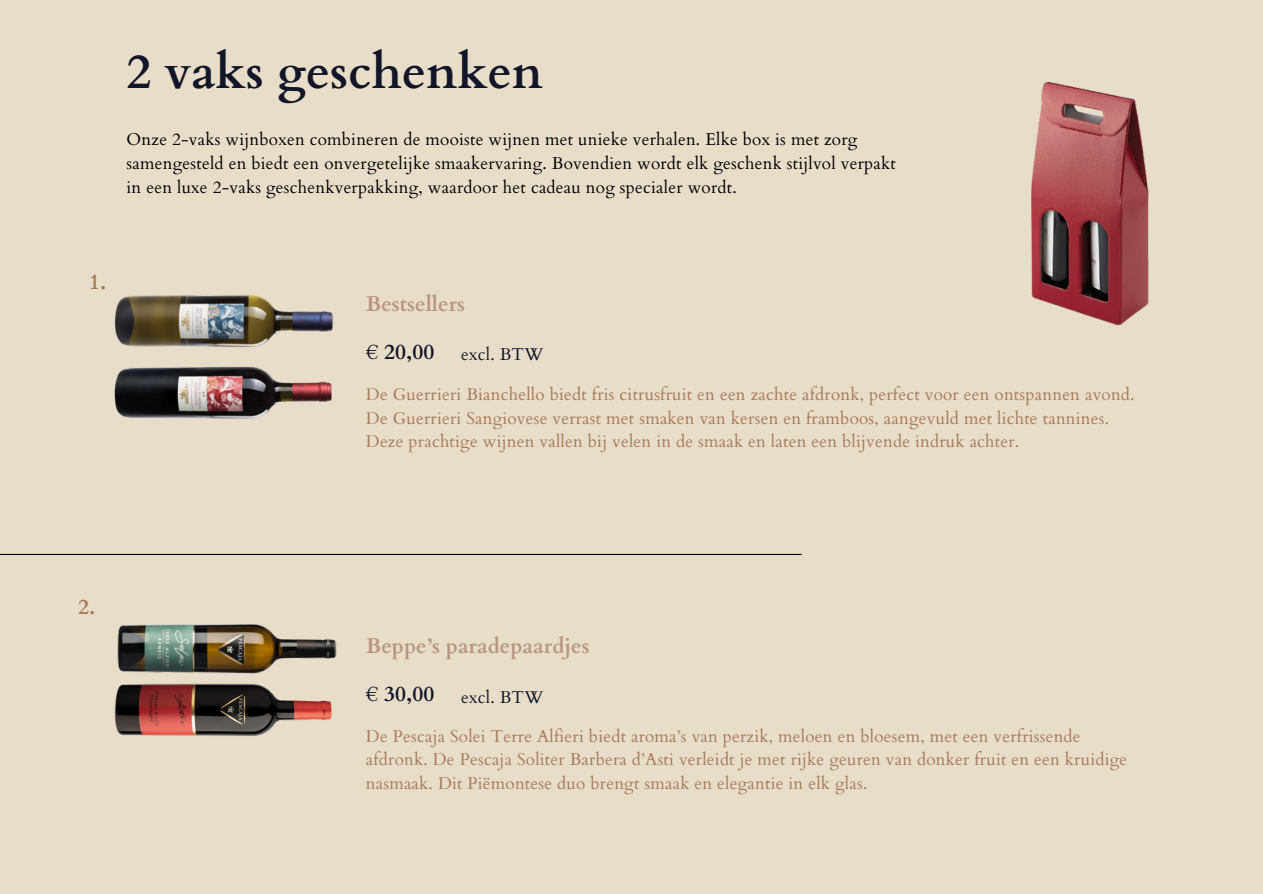
<style>
.page{position:relative;width:1263px;height:894px;background:#fff}
.page>*{position:absolute;margin:0;border:0;box-sizing:border-box;transform-origin:0 0}
.t1{font:700 48.6px "Cardo";color:#121629}
.t2{font:700 21.3px "Cardo";color:#b89680}
.t3{font:700 21.3px "Cardo";color:#121629}
.t4{font:700 21.3px "Cardo";color:#a67b5b}
.t5{font:17.1px/23.7px "Cardo";letter-spacing:.015em;color:#a67b5b}
.t6{font:17.1px/23.7px "Cardo";letter-spacing:.015em;color:#000}
.t7{font:17.1px "Cardo";letter-spacing:.015em;color:#121629}
</style>
<div class="page">
<div style="left:0;top:0;width:1263px;height:893px;background:#e8ddc9"></div>
<img style="left:114px;top:624px;width:223px;height:112px">
<img style="left:115px;top:295px;width:218px;height:52px">
<img style="left:114px;top:366px;width:218px;height:53px">
<hr style="left:0;top:553px;width:802px;height:2px;background:#000">
<img style="left:1031px;top:82px;width:118px;height:244px">
<p class="t1" style="left:127px;top:40px;width:418px">2 vaks geschenken</p>
<p class="t6" style="left:127px;top:128px;width:771px">Onze 2-vaks wijnboxen combineren de mooiste wijnen met unieke verhalen. Elke box is met zorg samengesteld en biedt een onvergetelijke smaakervaring. Bovendien wordt elk geschenk stijlvol verpakt in een luxe 2-vaks geschenkverpakking, waardoor het cadeau nog specialer wordt.</p>
<p class="t4" style="left:89px;top:268px;width:19px">1.</p>
<p class="t2" style="left:366px;top:289px;width:101px">Bestsellers</p>
<p class="t3" style="left:366px;top:337px;width:70px">€ 20,00</p>
<p class="t7" style="left:461px;top:342px;width:83px">excl. BTW</p>
<h2 class="t5" style="left:366px;top:382px;width:770px">De Guerrieri Bianchello biedt fris citrusfruit en een zachte afdronk, perfect voor een ontspannen avond.<br>De Guerrieri Sangiovese verrast met smaken van kersen en framboos, aangevuld met lichte tannines.<br>Deze prachtige wijnen vallen bij velen in de smaak en laten een blijvende indruk achter.</h2>
<p class="t4" style="left:78px;top:593px;width:19px">2.</p>
<p class="t2" style="left:366px;top:631px;width:225px">Beppe’s paradepaardjes</p>
<p class="t3" style="left:366px;top:679px;width:70px">€ 30,00</p>
<h2 class="t5" style="left:366px;top:724px;width:763px">De Pescaja Solei Terre Alfieri biedt aroma’s van perzik, meloen en bloesem, met een verfrissende afdronk. De Pescaja Soliter Barbera d’Asti verleidt je met rijke geuren van donker fruit en een kruidige nasmaak. Dit Piëmontese duo brengt smaak en elegantie in elk glas.</h2>
<h2 class="t7" style="left:461px;top:685px;width:83px">excl. BTW</h2>
</div>
